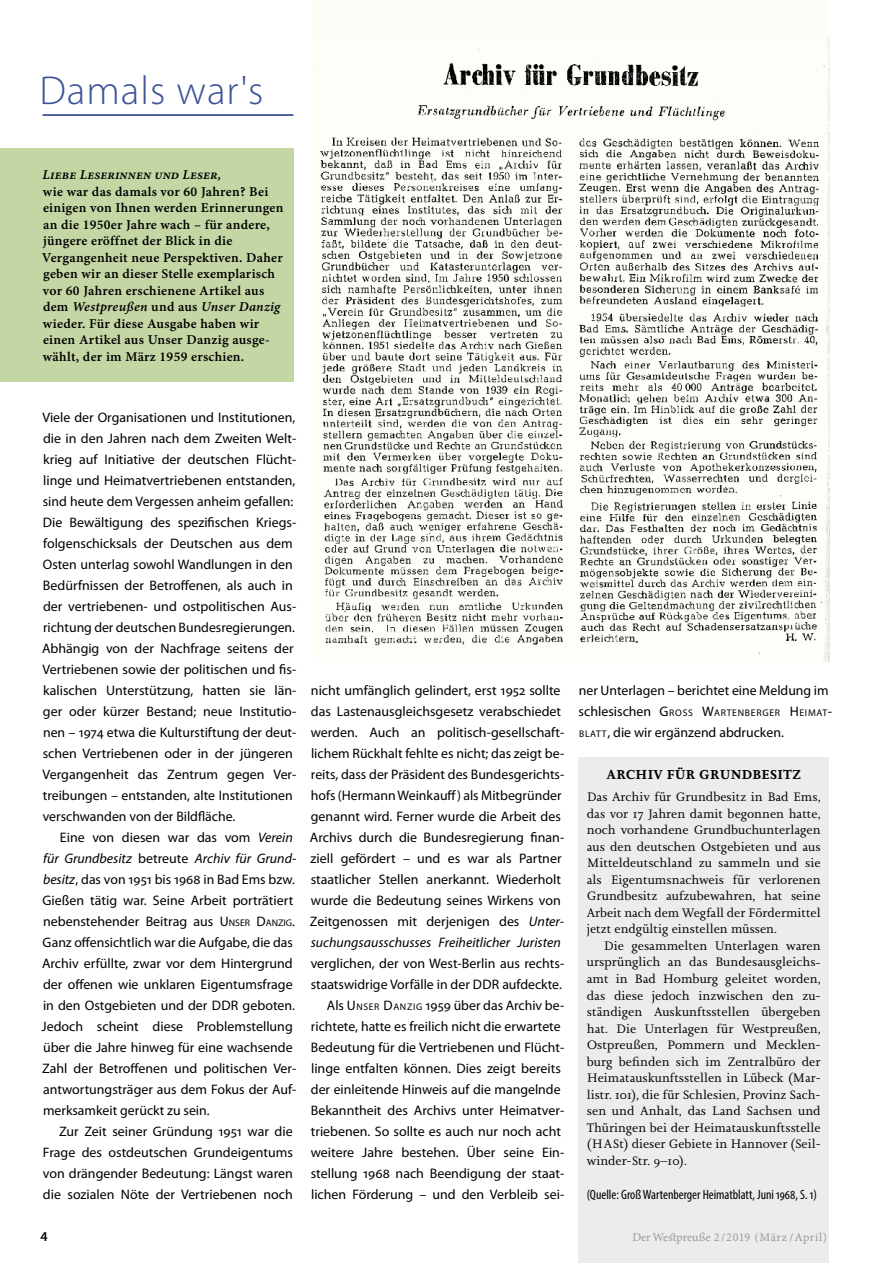
<style>
.page{position:relative;width:893px;height:1263px;background:#fff}
.page>*{position:absolute;margin:0;border:0;box-sizing:border-box;transform-origin:0 0}
.t1{font:300 40.5px "Myriad Pro";letter-spacing:.025em;color:#3e5399}
.t2{font:13.8px/21px "Myriad Pro";color:#000}
.t3{font:13.5px/16.5px "Minion Pro Semibold Capt";letter-spacing:.02em;color:#000}
.t4{font:13.5px "Minion Pro Semibold It Capt";letter-spacing:.01em;color:#000}
.t5{font:condensed 13.5px "Myriad Pro";color:#000}
.t6{font:700 13.5px "Joanna Nova";letter-spacing:.01em;color:#000}
.t7{font:600 13.5px "Myriad Pro";color:#000}
.t8{font:12.75px/16.5px "Joanna Nova";color:#000;text-align:justify}
.t9{font:12px "Minion Pro Capt";color:#9c9b9b}
.t10{font:9.6px "Myriad Pro";letter-spacing:.07em;color:#000}
.s1{font-family:"Minion Pro Semibold Capt"}
.s2{font-style:italic}
.s3{font-style:inherit}
.s4{font-size:9.6px}
.s5{font-size:13.8px}
</style>
<div class="page">
<hr style="left:43px;top:114px;width:250px;height:2px;background:#3e5399">
<div style="left:0;top:148px;width:293px;height:234px;background:#c5d6a5"></div>
<div style="left:312px;top:0;width:517px;height:661px;background:#fdfcf7"></div>
<img style="left:318px;top:38px;width:511px;height:623px">
<div style="left:578px;top:758px;width:251px;height:505px;background:#ececec"></div>
<h1 class="t1" style="left:39px;top:66px;width:225px">Damals war's</h1>
<p class="t4" style="left:43px;top:165px;width:180px">Liebe Leserinnen und Leser,</p>
<p class="t3" style="left:42px;top:183px;width:243px">wie war das damals vor 60 Jahren? Bei einigen von Ihnen werden Erinnerungen an die 1950er Jahre wach – für andere, jüngere eröffnet der Blick in die Vergangenheit neue Perspektiven. Daher geben wir an dieser Stelle exemplarisch vor 60 Jahren erschienene Artikel aus</p>
<p class="t4" style="left:43px;top:297px;width:239px"><span class="s1">dem</span> Westpreußen <span class="s1">und aus</span> Unser Danzig</p>
<p class="t3" style="left:43px;top:315px;width:228px">wieder. Für diese Ausgabe haben wir einen Artikel aus Unser Danzig ausge&shy;wählt, der im März 1959 erschien.</p>
<p class="t2" style="left:42px;top:406px;width:256px">Viele der Organisationen und Institutionen, die in den Jahren nach dem Zweiten Welt&shy;krieg auf Initiative der deutschen Flücht&shy;linge und Heimatvertriebenen entstanden, sind heute dem Vergessen anheim gefallen:<br>Die Bewältigung des spezifischen Kriegs&shy;folgenschicksals der Deutschen aus dem Osten unterlag sowohl Wandlungen in den Bedürfnissen der Betroffenen, als auch in der vertriebenen- und ostpolitischen Aus&shy;richtung der deutschen Bundesregierungen.<br>Abhängig von der Nachfrage seitens der Vertriebenen sowie der politischen und fis&shy;kalischen Unterstützung, hatten sie län&shy;ger oder kürzer Bestand; neue Institutio&shy;nen – 1974 etwa die Kulturstiftung der deut&shy;schen Vertriebenen oder in der jüngeren Vergangenheit das Zentrum gegen Ver&shy;treibungen – entstanden, alte Institutionen verschwanden von der Bildfläche.</p>
<p class="t2" style="left:42px;top:826px;width:256px;text-indent:18px">Eine von diesen war das vom <span class="s2">Verein für Grundbesitz</span> betreute <span class="s2">Archiv für Grund&shy;besitz</span>, das von 1951 bis 1968 in Bad Ems bzw.<br>Gießen tätig war. Seine Arbeit porträtiert nebenstehender Beitrag aus <span class="s3">U</span><span class="s4">NSER</span> <span class="s3">D</span><span class="s4">ANZIG</span>.<br>Ganz offensichtlich war die Aufgabe, die das Archiv erfüllte, zwar vor dem Hintergrund der offenen wie unklaren Eigentumsfrage in den Ostgebieten und der DDR geboten.<br>Jedoch scheint diese Problemstellung über die Jahre hinweg für eine wachsende Zahl der Betroffenen und politischen Ver&shy;antwortungsträger aus dem Fokus der Auf&shy;merksamkeit gerückt zu sein.</p>
<p class="t2" style="left:43px;top:1120px;width:252px;text-align:justify;text-indent:16px">Zur Zeit seiner Gründung 1951 war die Frage des ostdeutschen Grundeigentums von drängender Bedeutung: Längst waren die sozialen Nöte der Vertriebenen noch</p>
<p class="t7" style="left:40px;top:1227px;width:9px">4</p>
<p class="t2" style="left:310px;top:679px;width:256px">nicht umfänglich gelindert, erst 1952 sollte das Lastenausgleichsgesetz verabschiedet werden. Auch an politisch-gesellschaft&shy;lichem Rückhalt fehlte es nicht; das zeigt be&shy;reits, dass der Präsident des Bundesgerichts&shy;hofs (Hermann Weinkauff) als Mitbegründer genannt wird. Ferner wurde die Arbeit des Archivs durch die Bundesregierung finan&shy;ziell gefördert – und es war als Partner staatlicher Stellen anerkannt. Wiederholt wurde die Bedeutung seines Wirkens von Zeitgenossen mit derjenigen des <span class="s2">Unter&shy;suchungsausschusses Freiheitlicher Juristen</span></p>
<p class="t2" style="left:311px;top:952px;width:255px;text-align:right">verglichen, der von West-Berlin aus rechts&shy;staatswidrige Vorfälle in der DDR aufdeckte.<br>Als <span class="s3">U</span><span class="s4">NSER</span> <span class="s3">D</span><span class="s4">ANZIG</span> 1959 über das Archiv be&shy;richtete, hatte es freilich nicht die erwartete Bedeutung für die Vertriebenen und Flücht&shy;linge entfalten können. Dies zeigt bereits der einleitende Hinweis auf die mangelnde Bekanntheit des Archivs unter Heimatver&shy;triebenen. So sollte es auch nur noch acht weitere Jahre bestehen. Über seine Ein&shy;stellung 1968 nach Beendigung der staat&shy;lichen Förderung – und den Verbleib sei-</p>
<p class="t2" style="left:579px;top:679px;width:251px">ner Unterlagen – berichtet eine Meldung im</p>
<p class="t10" style="left:579px;top:706px;width:255px"><span class="s5">schlesischen</span> <span class="s5">G</span>ROSS <span class="s5">W</span>ARTENBERGER <span class="s5">H</span>EIMAT<span class="s5">-</span></p>
<p class="t2" style="left:579px;top:721px;width:206px"><span class="s4">BLATT</span>, die wir ergänzend abdrucken.</p>
<p class="t6" style="left:606px;top:765px;width:196px">ARCHIV FÜR GRUNDBESITZ</p>
<p class="t8" style="left:587px;top:789px;width:235px">Das Archiv für Grundbesitz in Bad Ems, das vor 17 Jahren damit begonnen hatte, noch vorhandene Grundbuchunterlagen aus den deutschen Ostgebieten und aus Mitteldeutschland zu sammeln und sie als Eigentumsnachweis für verlorenen Grundbesitz aufzubewahren, hat seine Arbeit nach dem Wegfall der Fördermittel jetzt endgültig einstellen müssen.</p>
<p class="t8" style="left:587px;top:937px;width:235px;text-indent:17px">Die gesammelten Unterlagen waren ursprünglich an das Bundesausgleichs&shy;amt in Bad Homburg geleitet worden, das diese jedoch inzwischen den zu&shy;ständigen Auskunftsstellen übergeben hat. Die Unterlagen für Westpreußen, Ostpreußen, Pommern und Mecklen&shy;burg befinden sich im Zentralbüro der Heimatauskunftsstellen in Lübeck (Mar&shy;listr. 101), die für Schlesien, Provinz Sach&shy;sen und Anhalt, das Land Sachsen und Thüringen bei der Heimatauskunftsstelle (HASt) dieser Gebiete in Hannover (Seil&shy;winder-Str. 9–10).</p>
<p class="t5" style="left:587px;top:1186px;width:231px">(Quelle: Groß Wartenberger Heimatblatt, Juni 1968, S. 1)</p>
<p class="t9" style="left:632px;top:1228px;width:196px">Der Westpreuße 2/2019 (März /April)</p>
</div>
